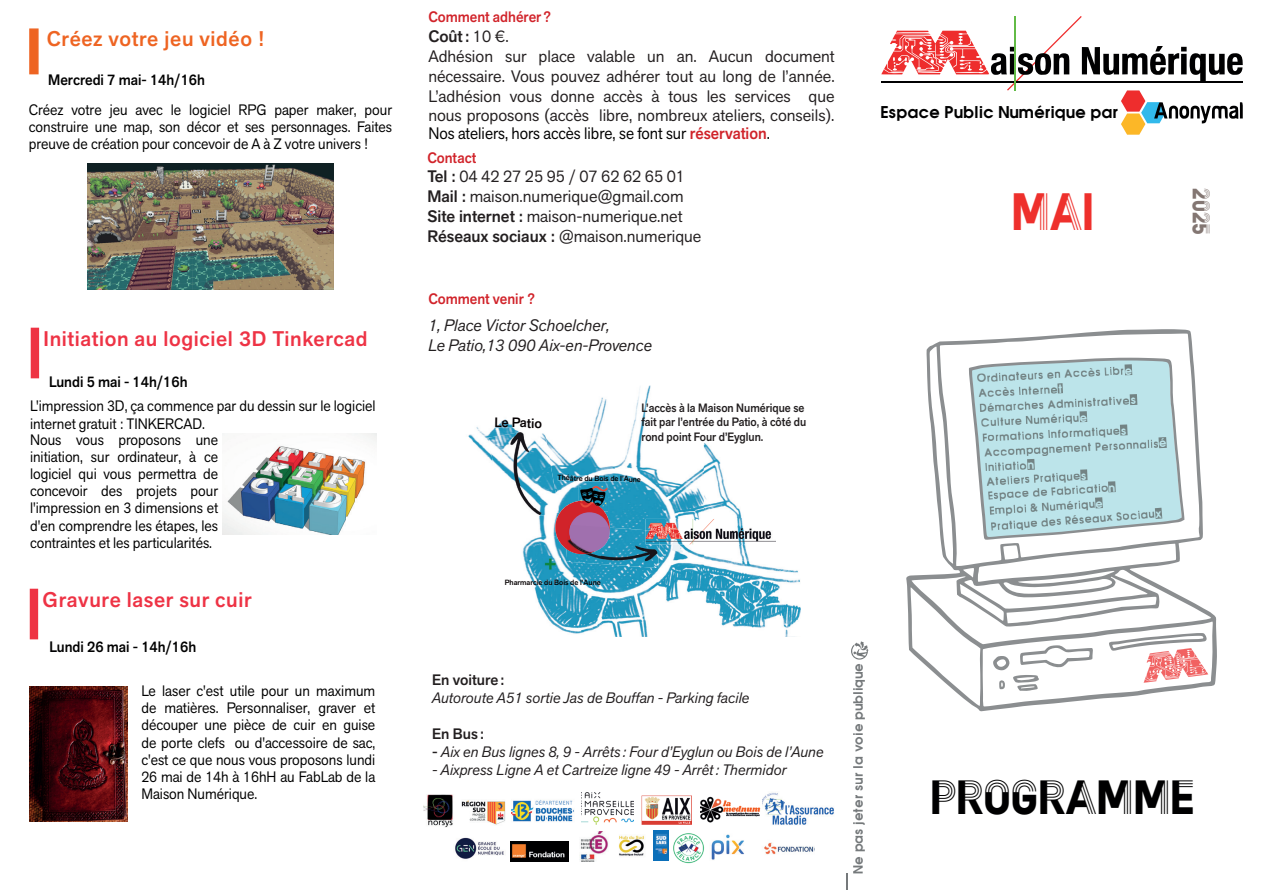
<style>
.page{position:relative;width:1263px;height:893px;background:#fff}
.page>*{position:absolute;margin:0;border:0;box-sizing:border-box;transform-origin:0 0}
.t1{font:52.5px "Parade LIFT Snoop";color:#ee302c;scale:.95 1}
.t2{font:48px "Parade LIFT Snoop";color:#000001}
.t3{font:24px "Parade LIFT Snoop";color:#837672;scale:.95 1}
.t4{font:500 21px "Akzid Grtsk Next";letter-spacing:.03em;color:#ee3345}
.t5{font:500 21px "Akzid Grtsk Next";letter-spacing:.03em;color:#ee6422}
.t6{font:16.5px/19.8px "Akzid Grtsk Next";color:#231f20}
.t7{font:italic 16.5px/19.8px "Akzid Grtsk Next";color:#231f20}
.t8{font:16.5px "Akzid Grtsk Next";color:#000001;scale:.95 1}
.t9{font:15px/17.1px "Akzid Grtsk Next";color:#000001;text-align:justify;scale:.95 1}
.t10{font:italic 15px "Akzid Grtsk Next";color:#231f20}
.t11{font:500 15px "Akzid Grtsk Next";color:#000001;scale:.95 1}
.t12{font:500 15px "Akzid Grtsk Next";color:#d1232a;scale:.95 1}
.t13{font:700 15px "Avant Garde";color:#000001}
.t14{font:500 15px "Akzid Grtsk Next";color:#231f20}
.t15{font:500 13.5px "Akzid Grtsk Next";color:#060102}
.t16{font:500 12px/14.4px "Akzid Grtsk Next";color:#231f20;scale:.93 1}
.t17{font:700 12px "Avant Garde";color:#75797b}
.t18{font:700 10.5px/14.9px "Avant Garde";color:#738384}
.t19{font:500 7.5px "Akzid Grtsk Next";color:#060102}
.s1{font-weight:500}
.s2{font-weight:500;color:#d0232a}
.s3{color:#bce4ea}
.s4{font-weight:500;font-style:normal}
</style>
<div class="page">
<img style="left:619px;top:835px;width:25px;height:21px">
<img style="left:764px;top:842px;width:50px;height:13px">
<svg style="left:881px;top:16px;width:362px;height:119px"></svg>
<svg style="left:846px;top:873px;width:1px;height:17px"></svg>
<svg style="left:851px;top:641px;width:18px;height:19px"></svg>
<svg style="left:906px;top:329px;width:311px;height:382px"></svg>
<img style="left:423px;top:795px;width:30px;height:33px">
<div style="left:31px;top:328px;width:8px;height:50px;background:#ee3343"></div>
<div style="left:29px;top:28px;width:10px;height:46px;background:#ee6422;border:1px solid #ee6422"></div>
<img style="left:222px;top:434px;width:154px;height:100px">
<img style="left:87px;top:164px;width:246px;height:126px">
<div style="left:30px;top:589px;width:8px;height:50px;background:#ee3343"></div>
<img style="left:30px;top:686px;width:98px;height:135px">
<img style="left:653px;top:830px;width:15px;height:31px">
<img style="left:511px;top:841px;width:58px;height:21px">
<img style="left:641px;top:795px;width:51px;height:30px">
<img style="left:581px;top:792px;width:52px;height:32px">
<img style="left:511px;top:800px;width:63px;height:22px">
<img style="left:461px;top:800px;width:45px;height:25px">
<img style="left:580px;top:832px;width:28px;height:29px">
<img style="left:701px;top:796px;width:59px;height:27px">
<img style="left:455px;top:837px;width:49px;height:22px">
<img style="left:673px;top:833px;width:31px;height:31px">
<img style="left:711px;top:834px;width:33px;height:26px">
<img style="left:762px;top:792px;width:72px;height:33px">
<img style="left:468px;top:386px;width:333px;height:251px">
<img style="left:495px;top:417px;width:46px;height:11px">
<img style="left:559px;top:475px;width:82px;height:7px">
<div style="left:555px;top:501px;width:55px;height:53px;background:#d1232a;border-radius:50%"></div>
<div style="left:569px;top:512px;width:41px;height:40px;background:#a372b1;border-radius:50%"></div>
<img style="left:646px;top:519px;width:129px;height:25px">
<img style="left:566px;top:528px;width:94px;height:40px">
<img style="left:567px;top:528px;width:43px;height:26px">
<img style="left:569px;top:525px;width:41px;height:27px">
<img style="left:646px;top:530px;width:15px;height:14px">
<img style="left:488px;top:428px;width:71px;height:94px">
<img style="left:540px;top:558px;width:21px;height:12px">
<img style="left:578px;top:481px;width:30px;height:30px">
<img style="left:578px;top:501px;width:26px;height:10px">
<svg style="left:971px;top:359px;width:211px;height:179px;background:#bee0e5"></svg>
<h3 class="t5" style="left:47px;top:25px;width:218px">Créez votre jeu vidéo !</h3>
<p class="t11" style="left:48px;top:70px;width:167px">Mercredi 7 mai- 14h/16h</p>
<p class="t9" style="left:29px;top:101px;width:384px">Créez votre jeu avec le logiciel RPG paper maker, pour construire une map, son décor et ses personnages. Faites preuve de création pour concevoir de A à Z votre univers !</p>
<h3 class="t4" style="left:44px;top:325px;width:325px">Initiation au logiciel 3D Tinkercad</h3>
<p class="t11" style="left:49px;top:372px;width:147px">Lundi 5 mai - 14h/16h</p>
<p class="t9" style="left:30px;top:398px;width:365px">L'impression 3D, ça commence par du dessin sur le logiciel internet gratuit : TINKERCAD.</p>
<p class="t9" style="left:30px;top:431px;width:200px">Nous vous proposons une initiation, sur ordinateur, à ce logiciel qui vous permettra de concevoir des projets pour l'impression en 3 dimensions et d'en comprendre les étapes, les contraintes et les particularités.</p>
<h3 class="t4" style="left:43px;top:586px;width:210px">Gravure laser sur cuir</h3>
<p class="t11" style="left:50px;top:637px;width:156px">Lundi 26 mai - 14h/16h</p>
<p class="t9" style="left:141px;top:682px;width:248px">Le laser c'est utile pour un maximum de matières. Personnaliser, graver et découper une pièce de cuir en guise de porte clefs ou d'accessoire de sac, c'est ce que nous vous proposons lundi 26 mai de 14h à 16hH au FabLab de la Maison Numérique.</p>
<p class="t12" style="left:428px;top:7px;width:131px">Comment adhérer ?</p>
<p class="t6" style="left:428px;top:26px;width:408px"><span class="s1">Coût :</span> 10 €.<br>Adhésion sur place valable un an. Aucun document nécessaire. Vous pouvez adhérer tout au long de l’année.<br>L’adhésion vous donne accès à tous les services que nous proposons (accès libre, nombreux ateliers, conseils).</p>
<p class="t8" style="left:428px;top:122px;width:361px">Nos ateliers, hors accès libre, se font sur <span class="s2">réservation</span>.</p>
<p class="t12" style="left:427px;top:148px;width:53px">Contact</p>
<p class="t6" style="left:427px;top:167px;width:276px"><span class="s1">Tel :</span> 04 42 27 25 95 / 07 62 62 65 01<br><span class="s1">Mail :</span> maison.numerique@gmail.com <span class="s1">Site internet :</span> maison-numerique.net <span class="s1">Réseaux sociaux :</span> @maison.numerique</p>
<p class="t12" style="left:428px;top:289px;width:114px">Comment venir ?</p>
<p class="t7" style="left:428px;top:315px;width:225px">1, Place Victor Schoelcher,<br>Le Patio,13 090 Aix-en-Provence</p>
<p class="t15" style="left:495px;top:413px;width:49px;rotate:1deg">Le Patio</p>
<p class="t16" style="left:641px;top:401px;width:179px">L’accès à la Maison Numérique se fait par l’entrée du Patio, à côté du rond point Four d’Eyglun.</p>
<p class="t19" style="left:558px;top:473px;width:85px;rotate:1deg">Théâtre du Bois de l’Aune</p>
<p class="t19" style="left:505px;top:578px;width:97px">Pharmarcie du Bois de l’Aune</p>
<p class="t13" style="left:880px;top:102px;width:239px">Espace Public Numérique par</p>
<h1 class="t1" style="left:1011px;top:182px;width:88px">MAI</h1>
<h3 class="t3" style="left:1215px;top:188px;width:50px;rotate:90deg">2025</h3>
<p class="t18" style="left:976px;top:371px;width:188px;rotate:-3deg">Ordinateurs en Accès Libr<span class="s3">e<br></span>Accès Interne<span class="s3">t<br></span>Démarches Administrative<span class="s3">s<br></span>Culture Numériqu<span class="s3">e<br></span>Formations Informatique<span class="s3">s<br></span>Accompagnement Personnalis<span class="s3">é<br></span>Initiatio<span class="s3">n</span></p>
<p class="t18" style="left:987px;top:488px;width:167px;rotate:-4deg">Espace de Fabricatio<br>Emploi &amp; Numériqu<br>Pratique des Réseaux Sociau</p>
<p class="t18" style="left:986px;top:475px;width:96px;rotate:-4deg">Ateliers Pratique</p>
<p class="t14" style="left:432px;top:670px;width:74px">En voiture :</p>
<p class="t10" style="left:432px;top:688px;width:319px">Autoroute A51 sortie Jas de Bouffan - Parking facile</p>
<p class="t14" style="left:432px;top:724px;width:53px">En Bus :</p>
<p class="t10" style="left:432px;top:742px;width:393px"><span class="s4">-</span> Aix en Bus lignes 8, 9 - Arrêts : Four d’Eyglun ou Bois de l’Aune</p>
<p class="t10" style="left:432px;top:760px;width:356px">- Aixpress Ligne A et Cartreize ligne 49 - Arrêt : Thermidor</p>
<p class="t17" style="left:850px;top:874px;width:212px;rotate:-90deg">Ne pas jeter sur la voie publique</p>
<h2 class="t2" style="left:930px;top:770px;width:266px">PROGRAMME</h2>
</div>
